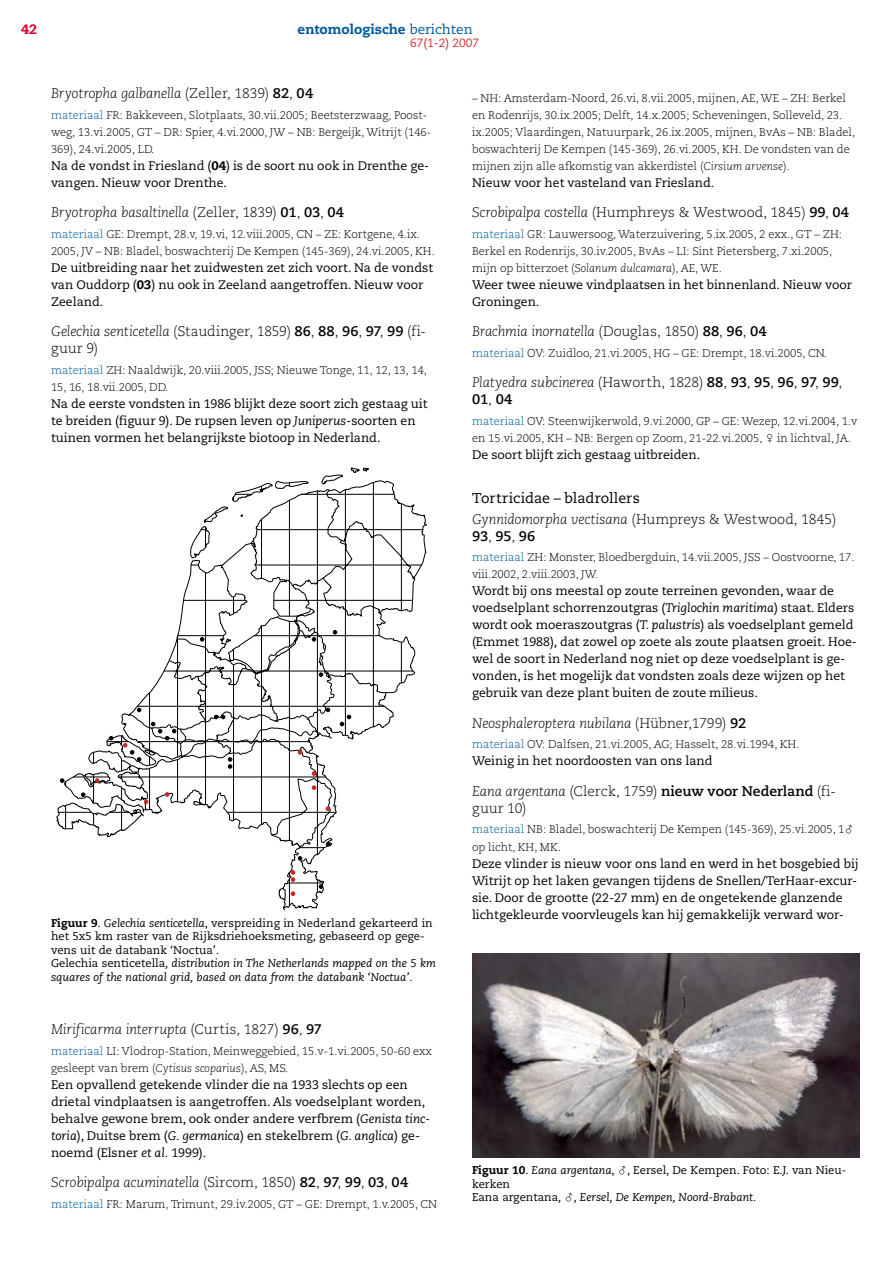
<style>
.page{position:relative;width:893px;height:1263px;background:#fff}
.page>*{position:absolute;margin:0;border:0;box-sizing:border-box;transform-origin:0 0}
.t1{font:14.25px "Caecilia LT Std";color:#000}
.t2{font:300 13.8px/17px "Caecilia LT Std";color:#000}
.t3{font:italic 300 13.8px "Caecilia LT Std";letter-spacing:-.01em;color:#000}
.t4{font:800 13.5px "Caecilia LT Std";color:#005a9d}
.t5{font:800 13.5px "Caecilia LT Std";color:#e20030}
.t6{font:12.3px/17px "Caecilia LT Std";color:#000}
.t7{font:12px "Caecilia LT Std";color:#d43230}
.t8{font:300 11.25px/17px "Caecilia LT Std";color:#000}
.t9{font:11.25px/13.5px "Caecilia LT Std";color:#000}
.s1{font-weight:400}
.s2{font-style:normal}
.s3{font-weight:700;font-style:normal}
.s4{color:#005a9d}
.s5{font-weight:800}
.s6{font-style:italic}
.s7{font-weight:700}
.s8{font-family:"Universal Newswith Comm Pi";font-weight:400}
.s9{font-family:"Universal Newswith Comm Pi"}
</style>
<div class="page">
<img style="left:473px;top:954px;width:387px;height:203px">
<svg style="left:56px;top:467px;width:371px;height:444px"></svg>
<svg style="left:60px;top:778px;width:4px;height:5px"></svg>
<svg style="left:81px;top:793px;width:4px;height:4px"></svg>
<svg style="left:95px;top:778px;width:4px;height:5px"></svg>
<svg style="left:109px;top:736px;width:4px;height:4px"></svg>
<svg style="left:123px;top:743px;width:18px;height:18px"></svg>
<svg style="left:137px;top:708px;width:4px;height:4px"></svg>
<svg style="left:144px;top:800px;width:4px;height:4px"></svg>
<svg style="left:151px;top:722px;width:25px;height:18px"></svg>
<svg style="left:200px;top:637px;width:4px;height:4px"></svg>
<svg style="left:214px;top:715px;width:11px;height:4px"></svg>
<svg style="left:228px;top:757px;width:4px;height:11px"></svg>
<svg style="left:291px;top:891px;width:4px;height:5px"></svg>
<svg style="left:291px;top:870px;width:4px;height:12px"></svg>
<svg style="left:298px;top:856px;width:4px;height:4px"></svg>
<svg style="left:298px;top:750px;width:4px;height:4px"></svg>
<svg style="left:312px;top:785px;width:4px;height:5px"></svg>
<svg style="left:312px;top:771px;width:4px;height:5px"></svg>
<svg style="left:312px;top:637px;width:4px;height:4px"></svg>
<svg style="left:319px;top:884px;width:4px;height:5px"></svg>
<svg style="left:319px;top:672px;width:4px;height:5px"></svg>
<svg style="left:326px;top:842px;width:4px;height:4px"></svg>
<svg style="left:326px;top:708px;width:4px;height:4px"></svg>
<svg style="left:333px;top:630px;width:4px;height:4px"></svg>
<svg style="left:340px;top:715px;width:11px;height:11px"></svg>
<svg style="left:326px;top:806px;width:4px;height:5px"></svg>
<svg style="left:165px;top:792px;width:4px;height:4px"></svg>
<p class="t5" style="left:21px;top:21px;width:17px">42</p>
<p class="t4" style="left:298px;top:21px;width:177px">entomologische <span class="s1">berichten</span></p>
<p class="t7" style="left:410px;top:36px;width:71px">67(1-2) 2007</p>
<p class="t3" style="left:51px;top:86px;width:264px">Bryotropha galbanella <span class="s2">(Zeller, 1839)</span> <span class="s3">82</span><span class="s2">,</span> <span class="s3">04</span></p>
<p class="t8" style="left:51px;top:107px;width:382px"><span class="s4">materiaal</span> FR: Bakkeveen, Slotplaats, 30.vii.2005; Beetsterzwaag, Poost&shy;weg, 13.vi.2005, GT – DR: Spier, 4.vi.2000, JW – NB: Bergeijk, Witrijt (146-<br>369), 24.vi.2005, LD.</p>
<p class="t6" style="left:51px;top:158px;width:380px">Na de vondst in Friesland (<span class="s5">04</span>) is de soort nu ook in Drenthe ge&shy;vangen. Nieuw voor Drenthe.</p>
<p class="t3" style="left:51px;top:205px;width:295px">Bryotropha basaltinella <span class="s2">(Zeller, 1839)</span> <span class="s3">01</span><span class="s2">,</span> <span class="s3">03</span><span class="s2">,</span> <span class="s3">04</span></p>
<p class="t8" style="left:51px;top:226px;width:385px"><span class="s4">materiaal</span> GE: Drempt, 28.v, 19.vi, 12.viii.2005, CN – ZE: Kortgene, 4.ix.<br>2005, JV – NB: Bladel, boswachterij De Kempen (145-369), 24.vi.2005, KH.</p>
<p class="t6" style="left:51px;top:260px;width:384px">De uitbreiding naar het zuidwesten zet zich voort. Na de vondst van Ouddorp (<span class="s5">03</span>) nu ook in Zeeland aangetroffen. Nieuw voor<br>Zeeland.</p>
<p class="t2" style="left:51px;top:323px;width:376px"><span class="s6">Gelechia senticetella</span> (Staudinger, 1859) <span class="s7">86</span>, <span class="s7">88</span>, <span class="s7">96</span>, <span class="s7">97</span>, <span class="s7">99</span> (fi&shy;guur 9)</p>
<p class="t8" style="left:51px;top:362px;width:378px"><span class="s4">materiaal</span> ZH: Naaldwijk, 20.viii.2005, JSS; Nieuwe Tonge, 11, 12, 13, 14,<br>15, 16, 18.vii.2005, DD.</p>
<p class="t6" style="left:51px;top:396px;width:378px">Na de eerste vondsten in 1986 blijkt deze soort zich gestaag uit te breiden (figuur 9). De rupsen leven op <span class="s6">Juniperus</span>-soorten en tuinen vormen het belangrijkste biotoop in Nederland.</p>
<p class="t8" style="left:472px;top:90px;width:385px">– NH: Amsterdam-Noord, 26.vi, 8.vii.2005, mijnen, AE, WE – ZH: Berkel en Rodenrijs, 30.ix.2005; Delft, 14.x.2005; Scheveningen, Solleveld, 23. ix.2005; Vlaardingen, Natuurpark, 26.ix.2005, mijnen, BvAs – NB: Bladel, boswachterij De Kempen (145-369), 26.vi.2005, KH. De vondsten van de mijnen zijn alle afkomstig van akkerdistel (<span class="s6">Cirsium arvense</span>).</p>
<p class="t6" style="left:472px;top:175px;width:244px">Nieuw voor het vasteland van Friesland.</p>
<p class="t2" style="left:472px;top:204px;width:379px"><span class="s6">Scrobipalpa costella</span> (Humphreys &amp; Westwood, 1845) <span class="s7">99</span>, <span class="s7">04</span></p>
<p class="t8" style="left:472px;top:226px;width:371px"><span class="s4">materiaal</span> GR: Lauwersoog, Waterzuivering, 5.ix.2005, 2 exx., GT – ZH:<br>Berkel en Rodenrijs, 30.iv.2005, BvAs – LI: Sint Pietersberg, 7.xi.2005, mijn op bitterzoet (<span class="s6">Solanum dulcamara</span>), AE, WE.</p>
<p class="t6" style="left:472px;top:277px;width:382px">Weer twee nieuwe vindplaatsen in het binnenland. Nieuw voor<br>Groningen.</p>
<p class="t3" style="left:472px;top:324px;width:296px">Brachmia inornatella <span class="s2">(Douglas, 1850)</span> <span class="s3">88</span><span class="s2">,</span> <span class="s3">96</span><span class="s2">,</span> <span class="s3">04</span></p>
<p class="t8" style="left:472px;top:345px;width:357px"><span class="s4">materiaal</span> OV: Zuidloo, 21.vi.2005, HG – GE: Drempt, 18.vi.2005, CN.</p>
<p class="t2" style="left:472px;top:375px;width:372px"><span class="s6">Platyedra subcinerea</span> (Haworth, 1828) <span class="s7">88</span>, <span class="s7">93</span>, <span class="s7">95</span>, <span class="s7">96</span>, <span class="s7">97</span>, <span class="s7">99</span>,<br><span class="s7">01</span>, <span class="s7">04</span></p>
<p class="t8" style="left:472px;top:413px;width:387px"><span class="s4">materiaal</span> OV: Steenwijkerwold, 9.vi.2000, GP – GE: Wezep, 12.vi.2004, 1.v en 15.vi.2005, KH – NB: Bergen op Zoom, 21-22.vi.2005, <span class="s8">/</span> in lichtval, JA.</p>
<p class="t6" style="left:472px;top:447px;width:230px">De soort blijft zich gestaag uitbreiden.</p>
<p class="t1" style="left:472px;top:490px;width:169px">Tortricidae – bladrollers</p>
<p class="t2" style="left:472px;top:511px;width:366px"><span class="s6">Gynnidomorpha vectisana</span> (Humpreys &amp; Westwood, 1845)<br><span class="s7">93</span>, <span class="s7">95</span>, <span class="s7">96</span></p>
<p class="t8" style="left:472px;top:549px;width:384px"><span class="s4">materiaal</span> ZH: Monster, Bloedbergduin, 14.vii.2005, JSS – Oostvoorne, 17. viii.2002, 2.viii.2003, JW.</p>
<p class="t6" style="left:472px;top:583px;width:386px">Wordt bij ons meestal op zoute terreinen gevonden, waar de voedselplant schorrenzoutgras (<span class="s6">Triglochin maritima</span>) staat. Elders wordt ook moeraszoutgras (<span class="s6">T. palustris</span>) als voedselplant gemeld (Emmet 1988), dat zowel op zoete als zoute plaatsen groeit. Hoe&shy;wel de soort in Nederland nog niet op deze voedselplant is ge&shy;vonden, is het mogelijk dat vondsten zoals deze wijzen op het gebruik van deze plant buiten de zoute milieus.</p>
<p class="t3" style="left:472px;top:715px;width:276px">Neosphaleroptera nubilana <span class="s2">(Hübner,1799)</span> <span class="s3">92</span></p>
<p class="t8" style="left:472px;top:736px;width:329px"><span class="s4">materiaal</span> OV: Dalfsen, 21.vi.2005, AG; Hasselt, 28.vi.1994, KH.</p>
<p class="t6" style="left:472px;top:753px;width:242px">Weinig in het noordoosten van ons land</p>
<p class="t2" style="left:472px;top:783px;width:365px"><span class="s6">Eana argentana</span> (Clerck, 1759) <span class="s7">nieuw voor Nederland</span> (fi&shy;guur 10)</p>
<p class="t8" style="left:472px;top:821px;width:383px"><span class="s4">materiaal</span> NB: Bladel, boswachterij De Kempen (145-369), 25.vi.2005, 1<span class="s8">? </span>op licht, KH, MK.</p>
<p class="t6" style="left:472px;top:855px;width:388px">Deze vlinder is nieuw voor ons land en werd in het bosgebied bij Witrijt op het laken gevangen tijdens de Snellen/TerHaar-excur&shy;sie. Door de grootte (22-27 mm) en de ongetekende glanzende lichtgekleurde voorvleugels kan hij gemakkelijk verward wor-</p>
<p class="t9" style="left:51px;top:916px;width:386px"><span class="s5">Figuur 9</span>. <span class="s6">Gelechia senticetella</span>, verspreiding in Nederland gekarteerd in het 5x5 km raster van de Rijksdriehoeksmeting, gebaseerd op gege&shy;vens uit de databank ‘Noctua’.<br>Gelechia senticetella<span class="s6">, distribution in The Netherlands mapped on the 5 km squares of the national grid, based on data from the databank ‘Noctua’.</span></p>
<p class="t3" style="left:51px;top:1021px;width:273px">Mirificarma interrupta <span class="s2">(Curtis, 1827)</span> <span class="s3">96</span><span class="s2">,</span> <span class="s3">97</span></p>
<p class="t8" style="left:51px;top:1042px;width:382px"><span class="s4">materiaal</span> LI: Vlodrop-Station, Meinweggebied, 15.v-1.vi.2005, 50-60 exx gesleept van brem (<span class="s6">Cytisus scoparius</span>), AS, MS.</p>
<p class="t6" style="left:51px;top:1076px;width:380px">Een opvallend getekende vlinder die na 1933 slechts op een drietal vindplaatsen is aangetroffen. Als voedselplant worden, behalve gewone brem, ook onder andere verfbrem (<span class="s6">Genista tinc&shy;toria</span>), Duitse brem (<span class="s6">G. germanica</span>) en stekelbrem (<span class="s6">G. anglica</span>) ge&shy;noemd (Elsner <span class="s6">et al.</span> 1999).</p>
<p class="t3" style="left:51px;top:1174px;width:359px">Scrobipalpa acuminatella <span class="s2">(Sircom, 1850)</span> <span class="s3">82</span><span class="s2">,</span> <span class="s3">97</span><span class="s2">,</span> <span class="s3">99</span><span class="s2">,</span> <span class="s3">03</span><span class="s2">,</span> <span class="s3">04</span></p>
<p class="t8" style="left:51px;top:1195px;width:388px"><span class="s4">materiaal</span> FR: Marum, Trimunt, 29.iv.2005, GT – GE: Drempt, 1.v.2005, CN</p>
<p class="t9" style="left:472px;top:1164px;width:374px"><span class="s5">Figuur 10</span>. <span class="s6">Eana argentana</span>, <span class="s9">?</span>, Eersel, De Kempen. Foto: E.J. van Nieu&shy;kerken<br>Eana argentana<span class="s6">,</span> <span class="s9">?</span><span class="s6">, Eersel, De Kempen, Noord-Brabant.</span></p>
</div>
